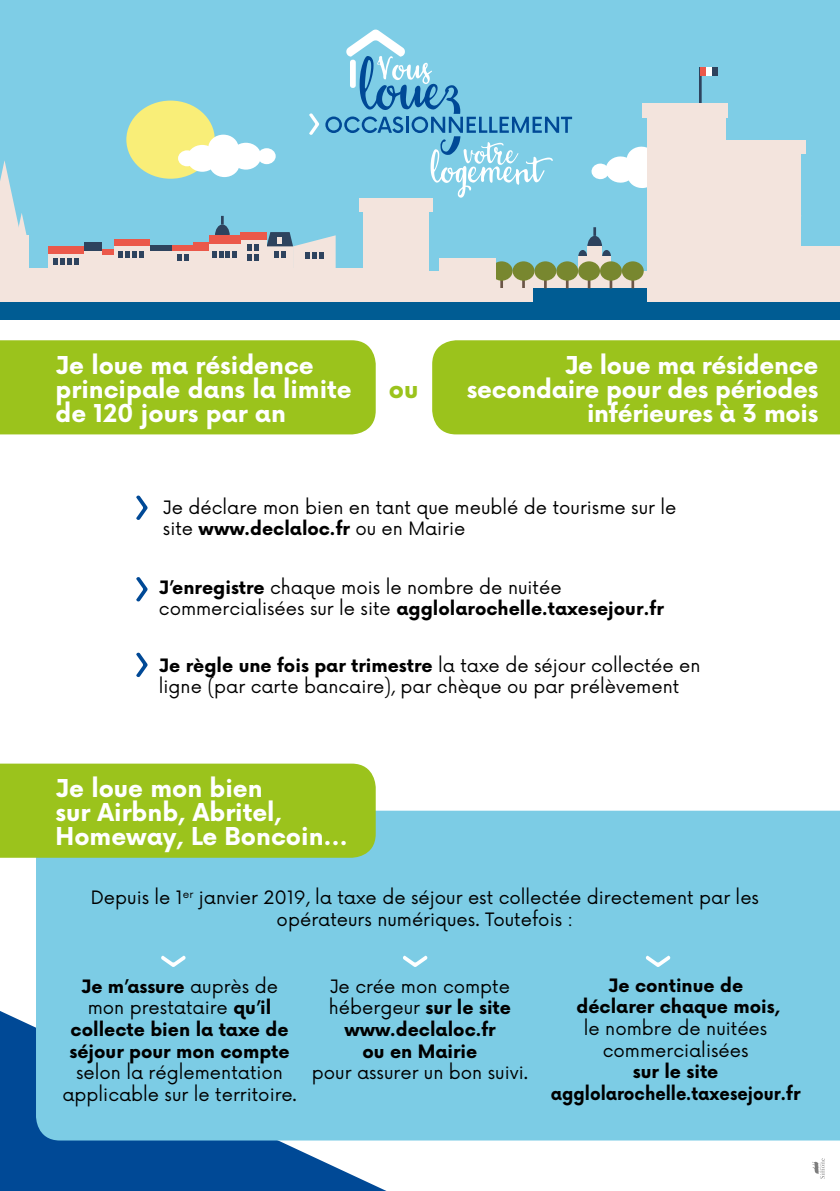
<style>
.page{position:relative;width:840px;height:1191px;background:#fff}
.page>*{position:absolute;margin:0;border:0;box-sizing:border-box;transform-origin:0 0}
.t1{font:700 24px/24px "Now";color:#fff}
.t2{font:700 24px "Now";color:#9bc31c}
.t3{font:18px/21.6px "Now";color:#000}
.t4{font:700 18px/21.6px "Now";color:#000;text-align:center}
.s1{font-weight:700}
.s2{font-weight:400}
</style>
<div class="page">
<svg style="left:0;top:1011px;width:386px;height:180px;background:#1f5fa3"></svg>
<div style="left:36px;top:810px;width:803px;height:330px;background:#7ccce5"></div>
<div style="left:0;top:0;width:839px;height:287px;background:#7ecde6"></div>
<div style="left:590px;top:163px;width:19px;height:16px;background:#fff;border-radius:50%"></div>
<svg style="left:604px;top:146px;width:42px;height:42px"></svg>
<div style="left:429px;top:271px;width:222px;height:18px;background:#f3e4dd"></div>
<div style="left:0;top:288px;width:839px;height:31px;background:#005c93"></div>
<svg style="left:587px;top:236px;width:14px;height:22px"></svg>
<div style="left:578px;top:250px;width:8px;height:13px;background:#2e435e;border-radius:50%"></div>
<svg style="left:601px;top:250px;width:9px;height:13px"></svg>
<svg style="left:221px;top:216px;width:2px;height:8px"></svg>
<div style="left:215px;top:224px;width:14px;height:23px;background:#2e435e;border-radius:50%"></div>
<div style="left:586px;top:247px;width:15px;height:24px;background:#f3e4dd"></div>
<div style="left:240px;top:240px;width:26px;height:62px;background:#f3e4dd"></div>
<div style="left:240px;top:232px;width:26px;height:8px;background:#eb584a"></div>
<div style="left:209px;top:244px;width:31px;height:58px;background:#f3e4dd"></div>
<div style="left:209px;top:235px;width:31px;height:9px;background:#eb584a"></div>
<div style="left:193px;top:250px;width:16px;height:52px;background:#f3e4dd"></div>
<div style="left:193px;top:242px;width:16px;height:8px;background:#eb584a"></div>
<div style="left:172px;top:250px;width:21px;height:52px;background:#f3e4dd"></div>
<div style="left:172px;top:245px;width:21px;height:5px;background:#eb584a"></div>
<div style="left:150px;top:250px;width:22px;height:52px;background:#f3e4dd"></div>
<div style="left:150px;top:245px;width:22px;height:5px;background:#2e435e"></div>
<div style="left:102px;top:254px;width:12px;height:48px;background:#f3e4dd"></div>
<div style="left:102px;top:249px;width:12px;height:5px;background:#eb584a"></div>
<div style="left:114px;top:246px;width:36px;height:56px;background:#f3e4dd"></div>
<div style="left:114px;top:239px;width:36px;height:7px;background:#eb584a"></div>
<div style="left:48px;top:254px;width:36px;height:48px;background:#f3e4dd"></div>
<div style="left:48px;top:246px;width:36px;height:8px;background:#eb584a"></div>
<div style="left:84px;top:250px;width:18px;height:52px;background:#f3e4dd"></div>
<div style="left:84px;top:242px;width:18px;height:8px;background:#2e435e"></div>
<hr style="left:698px;top:67px;width:3px;height:37px;background:#2e435e">
<svg style="left:544px;top:281px;width:2px;height:7px"></svg>
<svg style="left:593px;top:227px;width:2px;height:9px"></svg>
<div style="left:700px;top:67px;width:5px;height:9px;background:#eb584a"></div>
<div style="left:705px;top:67px;width:6px;height:9px;background:#fff"></div>
<div style="left:711px;top:67px;width:6px;height:9px;background:#2e435e"></div>
<svg style="left:522px;top:281px;width:2px;height:7px"></svg>
<svg style="left:565px;top:281px;width:3px;height:7px"></svg>
<svg style="left:587px;top:281px;width:3px;height:7px"></svg>
<svg style="left:609px;top:281px;width:3px;height:7px"></svg>
<div style="left:578px;top:256px;width:8px;height:15px;background:#f3e4dd"></div>
<div style="left:601px;top:256px;width:9px;height:15px;background:#f3e4dd"></div>
<svg style="left:53px;top:258px;width:26px;height:7px"></svg>
<svg style="left:177px;top:254px;width:12px;height:7px"></svg>
<svg style="left:266px;top:232px;width:69px;height:36px"></svg>
<svg style="left:248px;top:244px;width:11px;height:17px"></svg>
<svg style="left:212px;top:251px;width:25px;height:7px"></svg>
<svg style="left:118px;top:251px;width:25px;height:7px"></svg>
<div style="left:534px;top:261px;width:22px;height:20px;background:#78872f;border-radius:50%"></div>
<div style="left:512px;top:261px;width:22px;height:20px;background:#78872f;border-radius:50%"></div>
<svg style="left:500px;top:281px;width:2px;height:7px"></svg>
<div style="left:490px;top:261px;width:22px;height:20px;background:#78872f;border-radius:50%"></div>
<svg style="left:631px;top:281px;width:2px;height:7px"></svg>
<div style="left:621px;top:261px;width:22px;height:20px;background:#78872f;border-radius:50%"></div>
<div style="left:556px;top:261px;width:22px;height:20px;background:#78872f;border-radius:50%"></div>
<div style="left:578px;top:261px;width:21px;height:20px;background:#78872f;border-radius:50%"></div>
<div style="left:599px;top:261px;width:22px;height:20px;background:#78872f;border-radius:50%"></div>
<div style="left:646px;top:118px;width:79px;height:184px;background:#f3e4dd"></div>
<div style="left:363px;top:212px;width:66px;height:90px;background:#f3e4dd"></div>
<div style="left:0;top:244px;width:29px;height:58px;background:#f3e4dd"></div>
<div style="left:0;top:235px;width:29px;height:9px;background:#f3e4dd"></div>
<div style="left:29px;top:268px;width:337px;height:34px;background:#f3e4dd"></div>
<div style="left:800px;top:246px;width:39px;height:56px;background:#f3e4dd"></div>
<div style="left:359px;top:198px;width:73px;height:14px;background:#f3e4dd"></div>
<div style="left:642px;top:104px;width:86px;height:14px;background:#f3e4dd"></div>
<div style="left:725px;top:154px;width:75px;height:148px;background:#f3e4dd"></div>
<div style="left:725px;top:140px;width:80px;height:14px;background:#f3e4dd"></div>
<svg style="left:0;top:160px;width:27px;height:75px"></svg>
<div style="left:429px;top:288px;width:103px;height:14px;background:#f3e4dd"></div>
<div style="left:438px;top:258px;width:57px;height:30px;background:#f3e4dd"></div>
<div style="left:126px;top:101px;width:89px;height:78px;background:#f9ee78;border-radius:50%"></div>
<div style="left:187px;top:145px;width:30px;height:27px;background:#fff;border-radius:50%"></div>
<div style="left:208px;top:135px;width:30px;height:26px;background:#fff;border-radius:50%"></div>
<div style="left:230px;top:143px;width:31px;height:27px;background:#fff;border-radius:50%"></div>
<div style="left:257px;top:148px;width:18px;height:16px;background:#fff;border-radius:50%"></div>
<div style="left:178px;top:150px;width:18px;height:16px;background:#fff;border-radius:50%"></div>
<div style="left:209px;top:150px;width:30px;height:27px;background:#fff;border-radius:50%"></div>
<div style="left:0;top:340px;width:375px;height:94px;background:#9bc31c"></div>
<div style="left:0;top:763px;width:375px;height:94px;background:#9bc31c"></div>
<div style="left:432px;top:340px;width:407px;height:94px;background:#9bc31c"></div>
<svg style="left:309px;top:113px;width:10px;height:22px"></svg>
<svg style="left:325px;top:29px;width:246px;height:169px"></svg>
<svg style="left:136px;top:495px;width:12px;height:25px"></svg>
<svg style="left:644px;top:955px;width:26px;height:12px"></svg>
<svg style="left:402px;top:955px;width:26px;height:12px"></svg>
<svg style="left:160px;top:955px;width:26px;height:12px"></svg>
<svg style="left:136px;top:577px;width:12px;height:25px"></svg>
<svg style="left:136px;top:652px;width:12px;height:26px"></svg>
<svg style="left:812px;top:1158px;width:12px;height:20px"></svg>
<h1 class="t1" style="left:56px;top:352px;width:297px">Je loue ma résidence principale dans la limite de 120 jours par an</h1>
<h1 class="t2" style="left:389px;top:371px;width:31px">ou</h1>
<h1 class="t1" style="left:466px;top:352px;width:353px;text-align:right">Je loue ma résidence secondaire pour des périodes inférieures à 3 mois</h1>
<p class="t3" style="left:163px;top:495px;width:514px">Je déclare mon bien en tant que meublé de tourisme sur le site <span class="s1">www.declaloc.fr</span> ou en Mairie</p>
<p class="t3" style="left:159px;top:575px;width:506px"><span class="s1">J’enregistre</span> chaque mois le nombre de nuitée commercialisées sur le site <span class="s1">agglolarochelle.taxesejour.fr</span></p>
<p class="t3" style="left:159px;top:653px;width:543px"><span class="s1">Je règle une fois par trimestre</span> la taxe de séjour collectée en ligne (par carte bancaire), par chèque ou par prélèvement</p>
<h1 class="t1" style="left:56px;top:775px;width:293px">Je loue mon bien<br>sur Airbnb, Abritel,<br>Homeway, Le Boncoin…</h1>
<p class="t3" style="left:91px;top:885px;width:669px;text-align:center">Depuis le 1<sup>er</sup> janvier 2019, la taxe de séjour est collectée directement par les opérateurs numériques. Toutefois :</p>
<p class="t4" style="left:69px;top:975px;width:221px">Je m’assure <span class="s2">auprès de mon prestataire</span> qu’il collecte bien la taxe de séjour pour mon compte</p>
<p class="t3" style="left:62px;top:1060px;width:235px;text-align:center">selon la réglementation applicable sur le territoire.</p>
<p class="t4" style="left:329px;top:975px;width:183px"><span class="s2">Je crée mon compte hébergeur</span> sur le site www.declaloc.fr<br>ou en Mairie</p>
<p class="t3" style="left:312px;top:1060px;width:217px">pour assurer un bon suivi.</p>
<p class="t4" style="left:576px;top:974px;width:205px">Je continue de déclarer chaque mois,</p>
<p class="t3" style="left:583px;top:1016px;width:185px;text-align:center">le nombre de nuitées commercialisées</p>
<p class="t4" style="left:550px;top:1060px;width:251px">sur le site agglolarochelle.taxesejour.fr</p>
</div>
